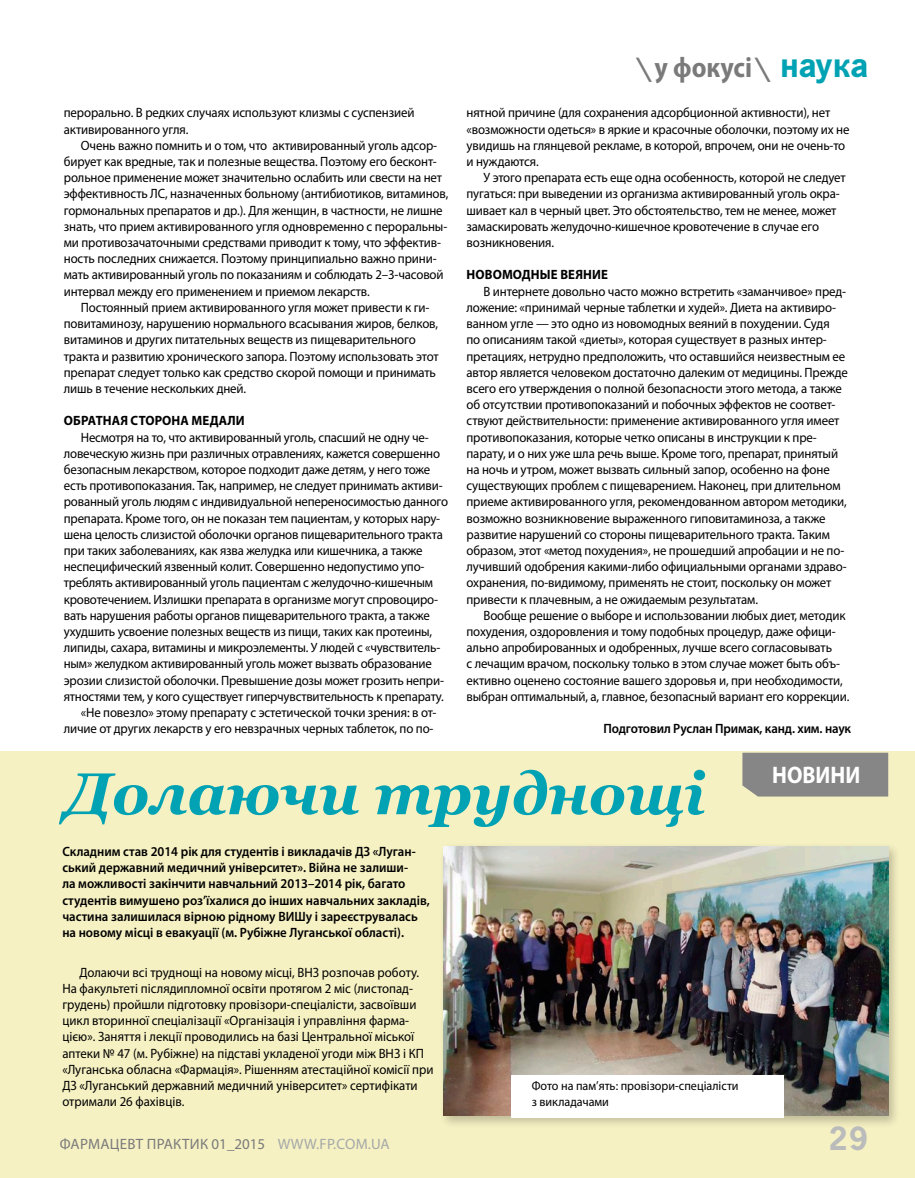
<style>
.page{position:relative;width:915px;height:1178px;background:#fff}
.page>*{position:absolute;margin:0;border:0;box-sizing:border-box;transform-origin:0 0}
.t1{font:italic 700 58.8px "Georgia";color:#00a2b3}
.t2{font:700 34.5px "News Paper C";color:#babbbb}
.t3{font:700 28.5px "Myriad Pro";color:#7a7a7a;scale:.9 1}
.t4{font:700 24px "Myriad Pro";color:#fff;scale:.9 1}
.t5{font:15px "Myriad Pro";letter-spacing:.01em;color:#7a7a7a}
.t6{font:13.5px/16.2px "Myriad Pro";letter-spacing:-.01em;color:#000;scale:.95 1}
.t7{font:600 13.5px/16.2px "Myriad Pro";color:#000;scale:.95 1}
.t8{font:700 13.5px "Myriad Pro";letter-spacing:.01em;color:#000;scale:.95 1}
.t9{font:12.75px/16.2px "Myriad Pro";color:#000;scale:.95 1}
.s1{font-family:"News Paper C"}
.s2{font-family:"News Paper C";font-size:36px;color:#00a2b3}
.s3{color:#a5a8a8}
</style>
<div class="page">
<div style="left:0;top:752px;width:914px;height:426px;background:#f6f1c3"></div>
<div style="left:439px;top:842px;width:461px;height:286px;background:#000;opacity:.22"></div>
<img style="left:443px;top:846px;width:444px;height:270px">
<div style="left:511px;top:1075px;width:272px;height:42px;background:#fff"></div>
<div style="left:742px;top:753px;width:145px;height:43px;background:#868686"></div>
<h3 class="t3" style="left:638px;top:48px;width:256px"><span class="s1">\</span> у фокусі <span class="s1">\</span> <span class="s2">наука</span></h3>
<p class="t6" style="left:466px;top:105px;width:404px">НЯТНОЙ ПРИЧИНЕ (ДЛЯ СОХРАНЕНИЯ АДСОРБЦИОННОЙ АКТИВНОСТИ), НЕТ «ВОЗМОЖНОСТИ ОДЕТЬСЯ» В ЯРКИЕ И КРАСОЧНЫЕ ОБОЛОЧКИ, ПОЭТОМУ ИХ НЕ УВИДИШЬ НА ГЛЯНЦЕВОЙ РЕКЛАМЕ, В КОТОРОЙ, ВПРОЧЕМ, ОНИ НЕ ОЧЕНЬ-ТО И НУЖДАЮТСЯ.</p>
<p class="t6" style="left:466px;top:169px;width:400px;text-indent:17px">У ЭТОГО ПРЕПАРАТА ЕСТЬ ЕЩЕ ОДНА ОСОБЕННОСТЬ, КОТОРОЙ НЕ СЛЕДУЕТ ПУГАТЬСЯ: ПРИ ВЫВЕДЕНИИ ИЗ ОРГАНИЗМА АКТИВИРОВАННЫЙ УГОЛЬ ОКРА-ШИВАЕТ КАЛ В ЧЕРНЫЙ ЦВЕТ. ЭТО ОБСТОЯТЕЛЬСТВО, ТЕМ НЕ МЕНЕЕ, МОЖЕТ ЗАМАСКИРОВАТЬ ЖЕЛУДОЧНО-КИШЕЧНОЕ КРОВОТЕЧЕНИЕ В СЛУЧАЕ ЕГО ВОЗНИКНОВЕНИЯ.</p>
<p class="t8" style="left:466px;top:266px;width:150px">Новомодные веяние</p>
<p class="t6" style="left:466px;top:283px;width:403px;text-indent:17px">В ИНТЕРНЕТЕ ДОВОЛЬНО ЧАСТО МОЖНО ВСТРЕТИТЬ «ЗАМАНЧИВОЕ» ПРЕД-ЛОЖЕНИЕ: «ПРИНИМАЙ ЧЕРНЫЕ ТАБЛЕТКИ И ХУДЕЙ». ДИЕТА НА АКТИВИРО-ВАННОМ УГЛЕ — ЭТО ОДНО ИЗ НОВОМОДНЫХ ВЕЯНИЙ В ПОХУДЕНИИ. СУДЯ<br>ПО ОПИСАНИЯМ ТАКОЙ «ДИЕТЫ», КОТОРАЯ СУЩЕСТВУЕТ В РАЗНЫХ ИНТЕР-ПРЕТАЦИЯХ, НЕТРУДНО ПРЕДПОЛОЖИТЬ, ЧТО ОСТАВШИЙСЯ НЕИЗВЕСТНЫМ ЕЕ АВТОР ЯВЛЯЕТСЯ ЧЕЛОВЕКОМ ДОСТАТОЧНО ДАЛЕКИМ ОТ МЕДИЦИНЫ. ПРЕЖДЕ ВСЕГО ЕГО УТВЕРЖДЕНИЯ О ПОЛНОЙ БЕЗОПАСНОСТИ ЭТОГО МЕТОДА, А ТАКЖЕ ОБ ОТСУТСТВИИ ПРОТИВОПОКАЗАНИЙ И ПОБОЧНЫХ ЭФФЕКТОВ НЕ СООТВЕТ-СТВУЮТ ДЕЙСТВИТЕЛЬНОСТИ: ПРИМЕНЕНИЕ АКТИВИРОВАННОГО УГЛЯ ИМЕЕТ ПРОТИВОПОКАЗАНИЯ, КОТОРЫЕ ЧЕТКО ОПИСАНЫ В ИНСТРУКЦИИ К ПРЕ-ПАРАТУ, И О НИХ УЖЕ ШЛА РЕЧЬ ВЫШЕ. КРОМЕ ТОГО, ПРЕПАРАТ, ПРИНЯТЫЙ НА НОЧЬ И УТРОМ, МОЖЕТ ВЫЗВАТЬ СИЛЬНЫЙ ЗАПОР, ОСОБЕННО НА ФОНЕ СУЩЕСТВУЮЩИХ ПРОБЛЕМ С ПИЩЕВАРЕНИЕМ. НАКОНЕЦ, ПРИ ДЛИТЕЛЬНОМ ПРИЕМЕ АКТИВИРОВАННОГО УГЛЯ, РЕКОМЕНДОВАННОМ АВТОРОМ МЕТОДИКИ, ВОЗМОЖНО ВОЗНИКНОВЕНИЕ ВЫРАЖЕННОГО ГИПОВИТАМИНОЗА, А ТАКЖЕ РАЗВИТИЕ НАРУШЕНИЙ СО СТОРОНЫ ПИЩЕВАРИТЕЛЬНОГО ТРАКТА. ТАКИМ ОБРАЗОМ, ЭТОТ «МЕТОД ПОХУДЕНИЯ», НЕ ПРОШЕДШИЙ АПРОБАЦИИ И НЕ ПО-ЛУЧИВШИЙ ОДОБРЕНИЯ КАКИМИ-ЛИБО ОФИЦИАЛЬНЫМИ ОРГАНАМИ ЗДРАВО-ОХРАНЕНИЯ, ПО-ВИДИМОМУ, ПРИМЕНЯТЬ НЕ СТОИТ, ПОСКОЛЬКУ ОН МОЖЕТ ПРИВЕСТИ К ПЛАЧЕВНЫМ, А НЕ ОЖИДАЕМЫМ РЕЗУЛЬТАТАМ.</p>
<p class="t6" style="left:466px;top:607px;width:404px;text-indent:17px">ВООБЩЕ РЕШЕНИЕ О ВЫБОРЕ И ИСПОЛЬЗОВАНИИ ЛЮБЫХ ДИЕТ, МЕТОДИК ПОХУДЕНИЯ, ОЗДОРОВЛЕНИЯ И ТОМУ ПОДОБНЫХ ПРОЦЕДУР, ДАЖЕ ОФИЦИ-АЛЬНО АПРОБИРОВАННЫХ И ОДОБРЕННЫХ, ЛУЧШЕ ВСЕГО СОГЛАСОВЫВАТЬ<br>С ЛЕЧАЩИМ ВРАЧОМ, ПОСКОЛЬКУ ТОЛЬКО В ЭТОМ СЛУЧАЕ МОЖЕТ БЫТЬ ОБЪ-ЕКТИВНО ОЦЕНЕНО СОСТОЯНИЕ ВАШЕГО ЗДОРОВЬЯ И, ПРИ НЕОБХОДИМОСТИ, ВЫБРАН ОПТИМАЛЬНЫЙ, А, ГЛАВНОЕ, БЕЗОПАСНЫЙ ВАРИАНТ ЕГО КОРРЕКЦИИ.</p>
<p class="t7" style="left:603px;top:720px;width:262px">Подготовил Руслан Примак, канд. хим. наук</p>
<h1 class="t1" style="left:65px;top:750px;width:642px">Долаючи труднощі</h1>
<p class="t6" style="left:64px;top:105px;width:370px">ПЕРОРАЛЬНО. В РЕДКИХ СЛУЧАЯХ ИСПОЛЬЗУЮТ КЛИЗМЫ С СУСПЕНЗИЕЙ<br>АКТИВИРОВАННОГО УГЛЯ.</p>
<p class="t6" style="left:64px;top:137px;width:406px;text-indent:17px">ОЧЕНЬ ВАЖНО ПОМНИТЬ И О ТОМ, ЧТО АКТИВИРОВАННЫЙ УГОЛЬ АДСОР-БИРУЕТ КАК ВРЕДНЫЕ, ТАК И ПОЛЕЗНЫЕ ВЕЩЕСТВА. ПОЭТОМУ ЕГО БЕСКОНТ-РОЛЬНОЕ ПРИМЕНЕНИЕ МОЖЕТ ЗНАЧИТЕЛЬНО ОСЛАБИТЬ ИЛИ СВЕСТИ НА НЕТ ЭФФЕКТИВНОСТЬ ЛС, НАЗНАЧЕННЫХ БОЛЬНОМУ (АНТИБИОТИКОВ, ВИТАМИНОВ, ГОРМОНАЛЬНЫХ ПРЕПАРАТОВ И ДР.). ДЛЯ ЖЕНЩИН, В ЧАСТНОСТИ, НЕ ЛИШНЕ ЗНАТЬ, ЧТО ПРИЕМ АКТИВИРОВАННОГО УГЛЯ ОДНОВРЕМЕННО С ПЕРОРАЛЬНЫ-МИ ПРОТИВОЗАЧАТОЧНЫМИ СРЕДСТВАМИ ПРИВОДИТ К ТОМУ, ЧТО ЭФФЕКТИВ-НОСТЬ ПОСЛЕДНИХ СНИЖАЕТСЯ. ПОЭТОМУ ПРИНЦИПИАЛЬНО ВАЖНО ПРИНИ-МАТЬ АКТИВИРОВАННЫЙ УГОЛЬ ПО ПОКАЗАНИЯМ И СОБЛЮДАТЬ 2–3-ЧАСОВОЙ ИНТЕРВАЛ МЕЖДУ ЕГО ПРИМЕНЕНИЕМ И ПРИЕМОМ ЛЕКАРСТВ.</p>
<p class="t6" style="left:64px;top:299px;width:396px;text-indent:17px">ПОСТОЯННЫЙ ПРИЕМ АКТИВИРОВАННОГО УГЛЯ МОЖЕТ ПРИВЕСТИ К ГИ-ПОВИТАМИНОЗУ, НАРУШЕНИЮ НОРМАЛЬНОГО ВСАСЫВАНИЯ ЖИРОВ, БЕЛКОВ, ВИТАМИНОВ И ДРУГИХ ПИТАТЕЛЬНЫХ ВЕЩЕСТВ ИЗ ПИЩЕВАРИТЕЛЬНОГО ТРАКТА И РАЗВИТИЮ ХРОНИЧЕСКОГО ЗАПОРА. ПОЭТОМУ ИСПОЛЬЗОВАТЬ ЭТОТ ПРЕПАРАТ СЛЕДУЕТ ТОЛЬКО КАК СРЕДСТВО СКОРОЙ ПОМОЩИ И ПРИНИМАТЬ ЛИШЬ В ТЕЧЕНИЕ НЕСКОЛЬКИХ ДНЕЙ.</p>
<p class="t8" style="left:64px;top:412px;width:192px">Обратная сторона медали</p>
<p class="t6" style="left:81px;top:429px;width:367px">НЕСМОТРЯ НА ТО, ЧТО АКТИВИРОВАННЫЙ УГОЛЬ, СПАСШИЙ НЕ ОДНУ ЧЕ-</p>
<p class="t6" style="left:64px;top:445px;width:397px">ЛОВЕЧЕСКУЮ ЖИЗНЬ ПРИ РАЗЛИЧНЫХ ОТРАВЛЕНИЯХ, КАЖЕТСЯ СОВЕРШЕННО</p>
<p class="t6" style="left:64px;top:461px;width:387px">БЕЗОПАСНЫМ ЛЕКАРСТВОМ, КОТОРОЕ ПОДХОДИТ ДАЖЕ ДЕТЯМ, У НЕГО ТОЖЕ</p>
<p class="t6" style="left:64px;top:477px;width:400px">ЕСТЬ ПРОТИВОПОКАЗАНИЯ. ТАК, НАПРИМЕР, НЕ СЛЕДУЕТ ПРИНИМАТЬ АКТИВИ-</p>
<p class="t6" style="left:64px;top:493px;width:406px">РОВАННЫЙ УГОЛЬ ЛЮДЯМ С ИНДИВИДУАЛЬНОЙ НЕПЕРЕНОСИМОСТЬЮ ДАННОГО</p>
<p class="t6" style="left:64px;top:510px;width:397px">ПРЕПАРАТА. КРОМЕ ТОГО, ОН НЕ ПОКАЗАН ТЕМ ПАЦИЕНТАМ, У КОТОРЫХ НАРУ-</p>
<p class="t6" style="left:64px;top:526px;width:400px">ШЕНА ЦЕЛОСТЬ СЛИЗИСТОЙ ОБОЛОЧКИ ОРГАНОВ ПИЩЕВАРИТЕЛЬНОГО ТРАКТА</p>
<p class="t6" style="left:64px;top:542px;width:379px">ПРИ ТАКИХ ЗАБОЛЕВАНИЯХ, КАК ЯЗВА ЖЕЛУДКА ИЛИ КИШЕЧНИКА, А ТАКЖЕ</p>
<p class="t6" style="left:64px;top:558px;width:381px">НЕСПЕЦИФИЧЕСКИЙ ЯЗВЕННЫЙ КОЛИТ. СОВЕРШЕННО НЕДОПУСТИМО УПО-</p>
<p class="t6" style="left:64px;top:574px;width:390px">ТРЕБЛЯТЬ АКТИВИРОВАННЫЙ УГОЛЬ ПАЦИЕНТАМ С ЖЕЛУДОЧНО-КИШЕЧНЫМ</p>
<p class="t6" style="left:64px;top:591px;width:395px">КРОВОТЕЧЕНИЕМ. ИЗЛИШКИ ПРЕПАРАТА В ОРГАНИЗМЕ МОГУТ СПРОВОЦИРО-</p>
<p class="t6" style="left:64px;top:607px;width:386px">ВАТЬ НАРУШЕНИЯ РАБОТЫ ОРГАНОВ ПИЩЕВАРИТЕЛЬНОГО ТРАКТА, А ТАКЖЕ</p>
<p class="t6" style="left:64px;top:623px;width:389px">УХУДШИТЬ УСВОЕНИЕ ПОЛЕЗНЫХ ВЕЩЕСТВ ИЗ ПИЩИ, ТАКИХ КАК ПРОТЕИНЫ,</p>
<p class="t6" style="left:64px;top:639px;width:397px">ЛИПИДЫ, САХАРА, ВИТАМИНЫ И МИКРОЭЛЕМЕНТЫ. У ЛЮДЕЙ С «ЧУВСТВИТЕЛЬ-</p>
<p class="t6" style="left:64px;top:655px;width:389px">НЫМ» ЖЕЛУДКОМ АКТИВИРОВАННЫЙ УГОЛЬ МОЖЕТ ВЫЗВАТЬ ОБРАЗОВАНИЕ</p>
<p class="t6" style="left:64px;top:672px;width:401px">ЭРОЗИИ СЛИЗИСТОЙ ОБОЛОЧКИ. ПРЕВЫШЕНИЕ ДОЗЫ МОЖЕТ ГРОЗИТЬ НЕПРИ-</p>
<p class="t6" style="left:64px;top:688px;width:401px">ЯТНОСТЯМИ ТЕМ, У КОГО СУЩЕСТВУЕТ ГИПЕРЧУВСТВИТЕЛЬНОСТЬ К ПРЕПАРАТУ.</p>
<p class="t6" style="left:81px;top:704px;width:376px">«НЕ ПОВЕЗЛО» ЭТОМУ ПРЕПАРАТУ С ЭСТЕТИЧЕСКОЙ ТОЧКИ ЗРЕНИЯ: В ОТ-</p>
<p class="t6" style="left:64px;top:720px;width:390px">ЛИЧИЕ ОТ ДРУГИХ ЛЕКАРСТВ У ЕГО НЕВЗРАЧНЫХ ЧЕРНЫХ ТАБЛЕТОК, ПО ПО-</p>
<h3 class="t4" style="left:771px;top:759px;width:65px">НОВИНИ</h3>
<p class="t7" style="left:62px;top:843px;width:388px">Складним став 2014 рік для студентів і викладачів ДЗ «Луган&shy;ський державний медичний університет». Війна не залиши-<br>ла можливості закінчити навчальний 2013–2014 рік, багато студентів вимушено роз’їхалися до інших навчальних закладів, частина залишилася вірною рідному ВИШу і зареєструвалась на новому місці в евакуації (м. Рубіжне Луганської області).</p>
<p class="t6" style="left:62px;top:964px;width:392px;text-indent:17px">ДОЛАЮЧИ ВСІ ТРУДНОЩІ НА НОВОМУ МІСЦІ, ВНЗ РОЗПОЧАВ РОБОТУ.<br>НА ФАКУЛЬТЕТІ ПІСЛЯДИПЛОМНОЇ ОСВІТИ ПРОТЯГОМ 2 МІС (ЛИСТОПАД-ГРУДЕНЬ) ПРОЙШЛИ ПІДГОТОВКУ ПРОВІЗОРИ-СПЕЦІАЛІСТИ, ЗАСВОЇВШИ ЦИКЛ ВТОРИННОЇ СПЕЦІАЛІЗАЦІЇ «ОРГАНІЗАЦІЯ І УПРАВЛІННЯ ФАРМА-ЦІЄЮ». ЗАНЯТТЯ І ЛЕКЦІЇ ПРОВОДИЛИСЬ НА БАЗІ ЦЕНТРАЛЬНОЇ МІСЬКОЇ АПТЕКИ № 47 (М. РУБІЖНЕ) НА ПІДСТАВІ УКЛАДЕНОЇ УГОДИ МІЖ ВНЗ І КП «ЛУГАНСЬКА ОБЛАСНА «ФАРМАЦІЯ». РІШЕННЯМ АТЕСТАЦІЙНОЇ КОМІСІЇ ПРИ ДЗ «ЛУГАНСЬКИЙ ДЕРЖАВНИЙ МЕДИЧНИЙ УНІВЕРСИТЕТ» СЕРТИФІКАТИ ОТРИМАЛИ 26 ФАХІВЦІВ.</p>
<p class="t5" style="left:60px;top:1135px;width:22px">ФАРМА</p>
<p class="t5" style="left:110px;top:1135px;width:279px">ЦЕВТ ПРАКТИК 01_2015 <span class="s3">WWW.FP.COM.UA</span></p>
<p class="t9" style="left:531px;top:1077px;width:219px">ФОТО НА ПАМ’ЯТЬ: ПРОВІЗОРИ-СПЕЦІАЛІСТИ<br>З ВИКЛАДАЧАМИ</p>
<h2 class="t2" style="left:827px;top:1120px;width:42px">29</h2>
</div>
